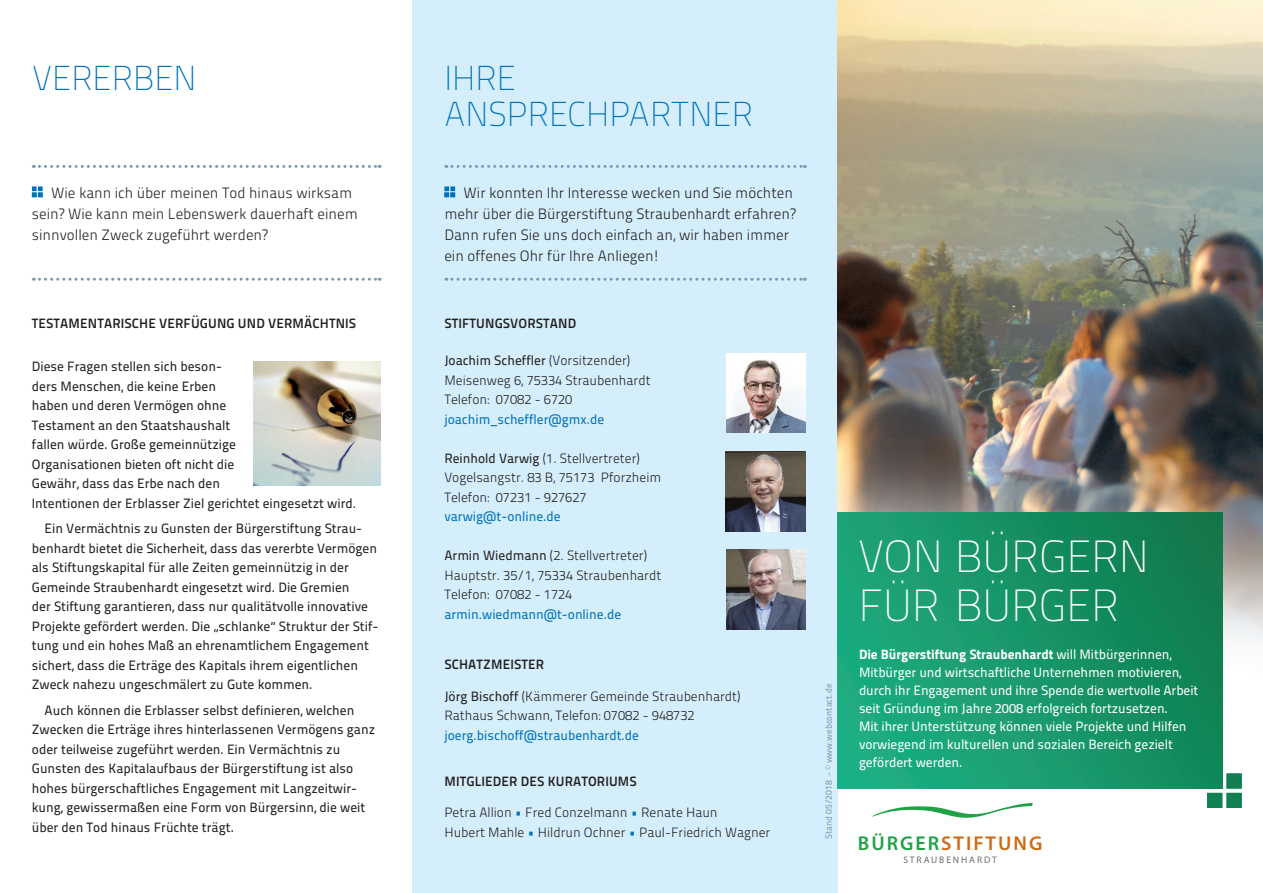
<style>
.page{position:relative;width:1263px;height:893px;background:#fff}
.page>*{position:absolute;margin:0;border:0;box-sizing:border-box;transform-origin:0 0}
.t1{font:45px/49.5px "Titillium Maps 26 L 1 wt";letter-spacing:-.015em;color:#fff}
.t2{font:34.5px/36px "Titillium Maps 26 L 1 wt";letter-spacing:-.015em;color:#0072bc}
.t3{font:600 20.1px "Myriad Pro";letter-spacing:.1em;color:#ca6c17}
.t4{font:15px/21px "Titillium Maps 26 L 250 wt";color:#231f20}
.t5{font:13.5px/19.5px "Titillium Maps 26 L 500 wt";color:#231f20}
.t6{font:13.5px/19.5px "Titillium Maps 26 L 250 wt";color:#231f20}
.t7{font:13.5px/18px "Titillium Maps 26 L 500 wt";letter-spacing:-.005em;color:#fff}
.t8{font:13.5px "Titillium Maps 26 L 500 wt";color:#0072bc}
.t9{font:13.5px "Titillium Maps 26 L 750 wt";letter-spacing:.01em;color:#231f20}
.t10{font:13.5px "Titillium Maps 26 L 999 wt";letter-spacing:-.005em;color:#fff}
.t11{font:9.6px "Myriad Pro";letter-spacing:.2em;color:#6c6d70}
.t12{font:9px "Titillium Maps 26 L 500 wt";color:#799bb3}
.s1{font-family:"Titillium Maps 26 L 250 wt"}
.s2{font-family:"Titillium Maps 26 L 500 wt"}
.s3{color:#0072bc}
.s4{color:#1fa245}
</style>
<div class="page">
<div style="left:412px;top:0;width:426px;height:893px;background:#d4effb"></div>
<img style="left:838px;top:0;width:425px;height:748px">
<img style="left:838px;top:512px;width:384px;height:276px">
<img style="left:1207px;top:773px;width:35px;height:35px">
<svg style="left:872px;top:803px;width:160px;height:15px"></svg>
<svg style="left:446px;top:165px;width:359px;height:3px"></svg>
<svg style="left:446px;top:278px;width:359px;height:3px"></svg>
<svg style="left:444px;top:186px;width:11px;height:11px"></svg>
<svg style="left:33px;top:165px;width:347px;height:3px"></svg>
<svg style="left:33px;top:278px;width:347px;height:3px"></svg>
<svg style="left:32px;top:186px;width:11px;height:11px"></svg>
<img style="left:253px;top:362px;width:128px;height:124px">
<img style="left:726px;top:353px;width:80px;height:80px">
<img style="left:726px;top:452px;width:79px;height:79px">
<img style="left:726px;top:550px;width:80px;height:79px">
<h2 class="t2" style="left:32px;top:58px;width:166px">VERERBEN</h2>
<h2 class="t2" style="left:445px;top:58px;width:310px">IHRE<br>ANSPRECHPARTNER</h2>
<p class="t4" style="left:32px;top:181px;width:327px;text-indent:19px">Wie kann ich über meinen Tod hinaus wirksam sein? Wie kann mein Lebenswerk dauerhaft einem sinnvollen Zweck zugeführt werden?</p>
<p class="t4" style="left:444px;top:181px;width:353px;text-indent:19px">Wir konnten Ihr Interesse wecken und Sie möchten mehr über die Bürgerstiftung Straubenhardt erfahren?<br>Dann rufen Sie uns doch einfach an, wir haben immer ein offenes Ohr für Ihre Anliegen!</p>
<p class="t9" style="left:32px;top:313px;width:326px">TESTAMENTARISCHE VERFÜGUNG UND VERMÄCHTNIS</p>
<p class="t5" style="left:32px;top:356px;width:326px">Diese Fragen stellen sich beson-<br>ders Menschen, die keine Erben<br>haben und deren Vermögen ohne<br>Testament an den Staatshaushalt<br>fallen würde. Große gemeinnützige<br>Organisationen bieten oft nicht die<br>Gewähr, dass das Erbe nach den<br>Intentionen der Erblasser Ziel gerichtet eingesetzt wird.</p>
<p class="t5" style="left:32px;top:518px;width:348px;text-indent:13px">Ein Vermächtnis zu Gunsten der Bürgerstiftung Strau&shy;benhardt bietet die Sicherheit, dass das vererbte Vermögen als Stiftungskapital für alle Zeiten gemeinnützig in der Gemeinde Straubenhardt eingesetzt wird. Die Gremien<br>der Stiftung garantieren, dass nur qualitätvolle innovative Projekte gefördert werden. Die „schlanke“ Struktur der Stif&shy;tung und ein hohes Maß an ehrenamtlichem Engagement sichert, dass die Erträge des Kapitals ihrem eigentlichen Zweck nahezu ungeschmälert zu Gute kommen.</p>
<p class="t5" style="left:32px;top:700px;width:345px;text-indent:13px">Auch können die Erblasser selbst definieren, welchen Zwecken die Erträge ihres hinterlassenen Vermögens ganz oder teilweise zugeführt werden. Ein Vermächtnis zu Gunsten des Kapitalaufbaus der Bürgerstiftung ist also hohes bürgerschaftliches Engagement mit Langzeitwir&shy;kung, gewissermaßen eine Form von Bürgersinn, die weit über den Tod hinaus Früchte trägt.</p>
<p class="t9" style="left:444px;top:313px;width:133px">STIFTUNGSVORSTAND</p>
<p class="t5" style="left:444px;top:350px;width:188px">Joachim Scheffler <span class="s1">(Vorsitzender)</span></p>
<p class="t6" style="left:444px;top:370px;width:208px">Meisenweg 6, 75334 Straubenhardt<br>Telefon: 07082 - 6720</p>
<p class="t8" style="left:444px;top:409px;width:161px">joachim_scheffler@gmx.de</p>
<p class="t6" style="left:444px;top:448px;width:218px"><span class="s2">Reinhold Varwig</span> (1. Stellvertreter)<br>Vogelsangstr. 83 B, 75173 Pforzheim<br>Telefon: 07231 - 927627</p>
<p class="t8" style="left:444px;top:507px;width:118px">varwig@t-online.de</p>
<p class="t6" style="left:444px;top:545px;width:218px"><span class="s2">Armin Wiedmann</span> (2. Stellvertreter)<br>Hauptstr. 35/1, 75334 Straubenhardt<br>Telefon: 07082 - 1724</p>
<p class="t8" style="left:444px;top:604px;width:178px">armin.wiedmann@t-online.de</p>
<p class="t9" style="left:444px;top:654px;width:101px">SCHATZMEISTER</p>
<p class="t6" style="left:444px;top:686px;width:298px"><span class="s2">Jörg Bischoff</span> (Kämmerer Gemeinde Straubenhardt)<br>Rathaus Schwann, Telefon: 07082 - 948732</p>
<p class="t8" style="left:444px;top:725px;width:196px">joerg.bischoff@straubenhardt.de</p>
<p class="t9" style="left:444px;top:771px;width:194px">MITGLIEDER DES KURATORIUMS</p>
<p class="t6" style="left:444px;top:802px;width:327px">Petra Allion <span class="s3">•</span> Fred Conzelmann <span class="s3">•</span> Renate Haun<br>Hubert Mahle <span class="s3">•</span> Hildrun Ochner <span class="s3">•</span> Paul-Friedrich Wagner</p>
<p class="t12" style="left:822px;top:839px;width:156px;rotate:-90deg">Stand 05/2018 - © www.webcontact.de</p>
<h1 class="t1" style="left:858px;top:529px;width:293px">VON BÜRGERN<br>FÜR BÜRGER</h1>
<p class="t10" style="left:859px;top:643px;width:314px">Die Bürgerstiftung Straubenhardt <span class="s2">will Mitbürgerinnen,</span></p>
<p class="t7" style="left:859px;top:662px;width:341px">Mitbürger und wirtschaftliche Unternehmen motivieren, durch ihr Engagement und ihre Spende die wertvolle Arbeit seit Gründung im Jahre 2008 erfolgreich fortzusetzen.<br>Mit ihrer Unterstützung können viele Projekte und Hilfen vorwiegend im kulturellen und sozialen Bereich gezielt gefördert werden.</p>
<h3 class="t3" style="left:858px;top:830px;width:186px"><span class="s4">BÜRGER</span>STIFTUNG</h3>
<p class="t11" style="left:903px;top:854px;width:95px">STRAUBENHARDT</p>
</div>
